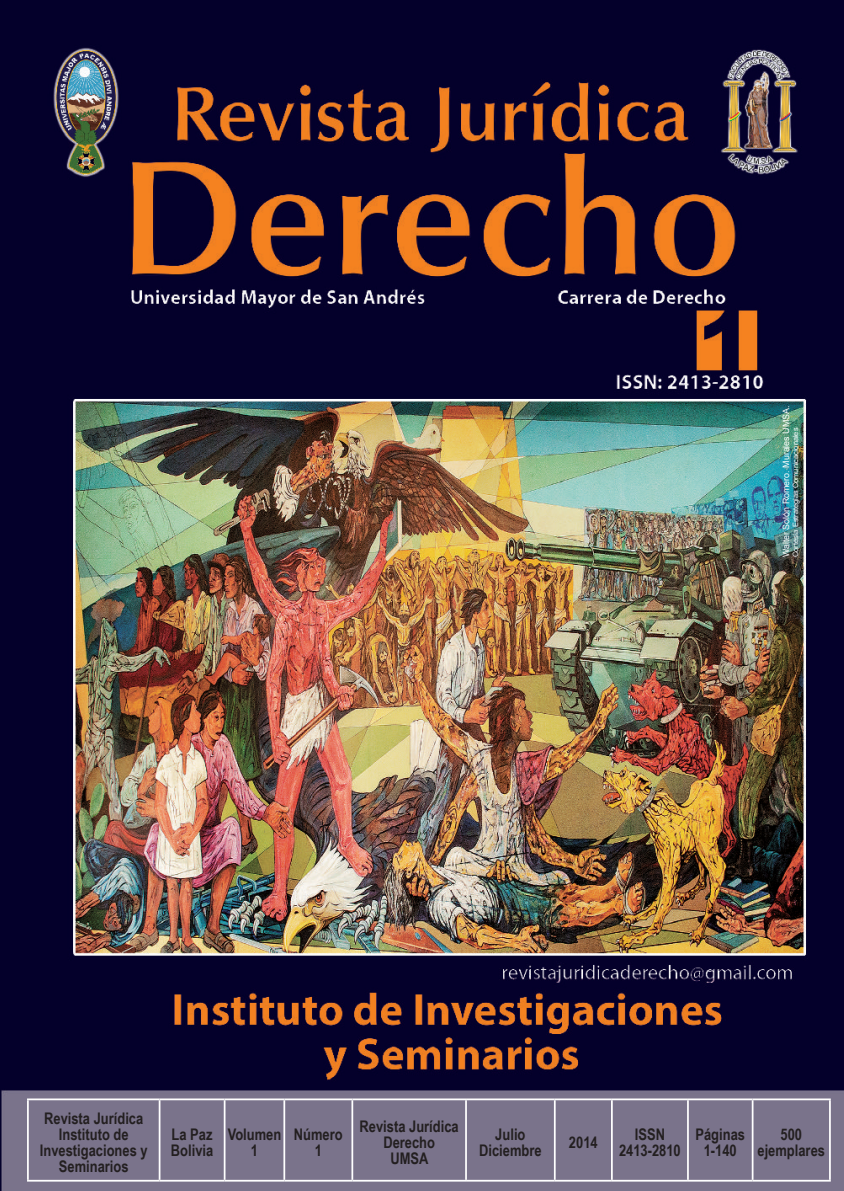
<style>
.page{position:relative;width:844px;height:1191px;background:#fff}
.page>*{position:absolute;margin:0;border:0;box-sizing:border-box;transform-origin:0 0}
.t1{font:700 15.92px/15.9px "Arial Narrow";color:#231f20;text-align:center}
.t2{font:8.75px "Arial";color:#fff}
.t3{font:7.35px "Arial";color:#fff}
</style>
<div class="page">
<img style="left:0;top:0;width:843px;height:1191px">
<hr style="left:27px;top:1098px;width:132px;height:2px;background:#fff">
<hr style="left:27px;top:1100px;width:2px;height:79px;background:#fff">
<hr style="left:159px;top:1098px;width:65px;height:2px;background:#fff">
<hr style="left:159px;top:1100px;width:1px;height:79px;background:#fff">
<hr style="left:224px;top:1098px;width:60px;height:2px;background:#fff">
<hr style="left:224px;top:1100px;width:1px;height:79px;background:#fff">
<hr style="left:284px;top:1098px;width:68px;height:2px;background:#fff">
<hr style="left:283px;top:1100px;width:2px;height:79px;background:#fff">
<hr style="left:352px;top:1098px;width:114px;height:2px;background:#fff">
<hr style="left:351px;top:1100px;width:2px;height:79px;background:#fff">
<hr style="left:466px;top:1098px;width:88px;height:2px;background:#fff">
<hr style="left:465px;top:1100px;width:2px;height:79px;background:#fff">
<hr style="left:554px;top:1098px;width:57px;height:2px;background:#fff">
<hr style="left:553px;top:1100px;width:2px;height:79px;background:#fff">
<hr style="left:611px;top:1098px;width:76px;height:2px;background:#fff">
<hr style="left:611px;top:1100px;width:1px;height:79px;background:#fff">
<hr style="left:687px;top:1098px;width:65px;height:2px;background:#fff">
<hr style="left:687px;top:1100px;width:1px;height:79px;background:#fff">
<hr style="left:752px;top:1098px;width:78px;height:2px;background:#fff">
<hr style="left:751px;top:1100px;width:2px;height:79px;background:#fff">
<hr style="left:828px;top:1100px;width:2px;height:79px;background:#fff">
<hr style="left:27px;top:1179px;width:132px;height:2px;background:#fff">
<hr style="left:159px;top:1179px;width:65px;height:2px;background:#fff">
<hr style="left:224px;top:1179px;width:60px;height:2px;background:#fff">
<hr style="left:284px;top:1179px;width:68px;height:2px;background:#fff">
<hr style="left:352px;top:1179px;width:114px;height:2px;background:#fff">
<hr style="left:466px;top:1179px;width:88px;height:2px;background:#fff">
<hr style="left:554px;top:1179px;width:57px;height:2px;background:#fff">
<hr style="left:611px;top:1179px;width:76px;height:2px;background:#fff">
<hr style="left:687px;top:1179px;width:65px;height:2px;background:#fff">
<hr style="left:752px;top:1179px;width:78px;height:2px;background:#fff">
<p class="t2" style="left:780px;top:557px;width:153px;rotate:-90deg">Walter Solón Romero. Murales UMSA.</p>
<p class="t3" style="left:790px;top:557px;width:131px;rotate:-90deg">Cortesía Estrategias Comunicacionales</p>
<p class="t1" style="left:40px;top:1109px;width:109px">Revista Jurídica<br>Instituto de<br>Investigaciones y<br>Seminarios</p>
<p class="t1" style="left:171px;top:1125px;width:44px;text-align:left">La Paz<br>Bolivia</p>
<p class="t1" style="left:227px;top:1125px;width:55px">Volumen<br>1</p>
<p class="t1" style="left:294px;top:1125px;width:50px">Número<br>1</p>
<p class="t1" style="left:359px;top:1117px;width:101px">Revista Jurídica<br>Derecho<br>UMSA</p>
<p class="t1" style="left:479px;top:1125px;width:64px">Julio<br>Diciembre</p>
<p class="t1" style="left:569px;top:1133px;width:30px">2014</p>
<p class="t1" style="left:619px;top:1125px;width:63px">ISSN<br>2413-2810</p>
<p class="t1" style="left:695px;top:1125px;width:51px">Páginas<br>1-140</p>
<p class="t1" style="left:757px;top:1125px;width:69px">500 ejemplares</p>
</div>
